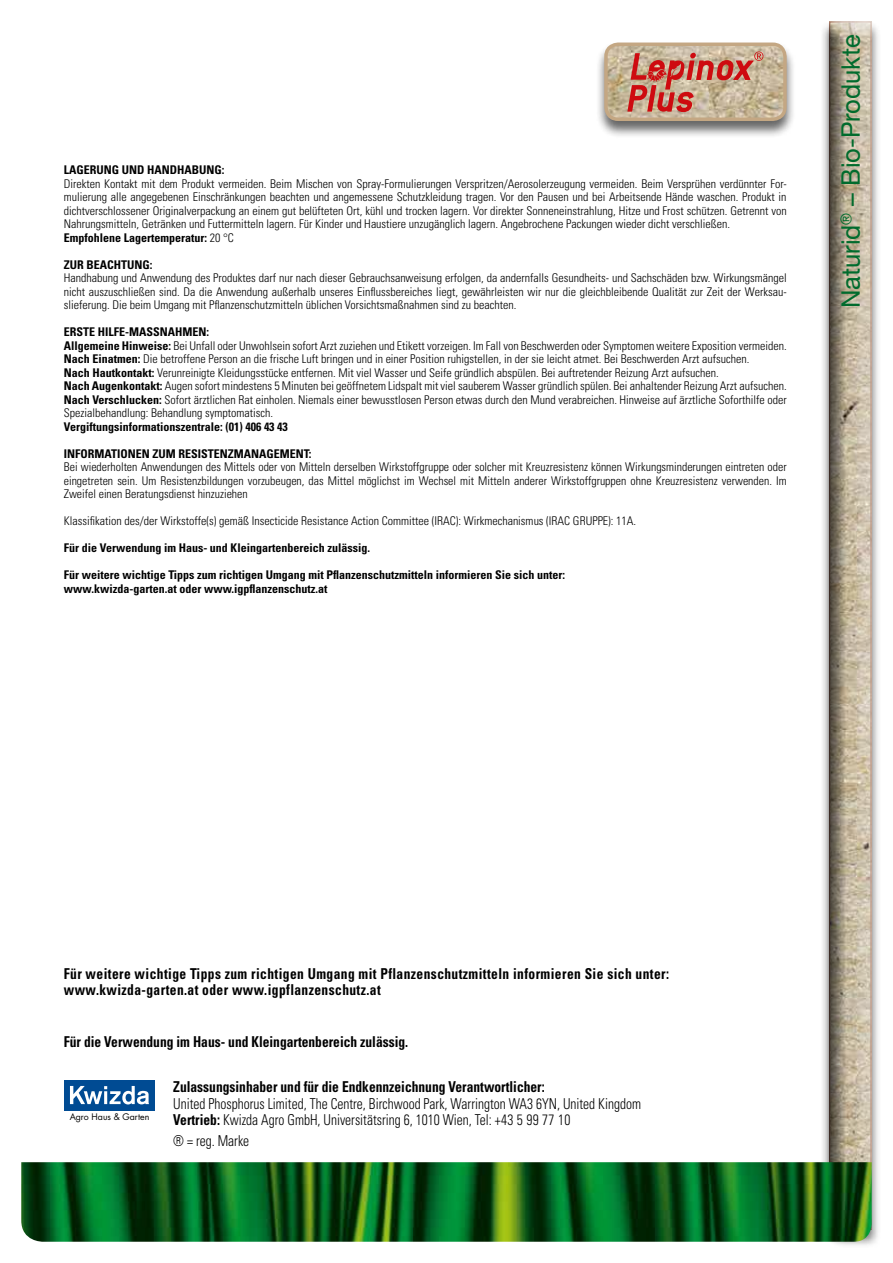
<style>
.page{position:relative;width:893px;height:1263px;background:#fff}
.page>*{position:absolute;margin:0;border:0;box-sizing:border-box;transform-origin:0 0}
.t1{font:25.5px "Helvetica Neue";color:#006b2d}
.t2{font:300 condensed 15px/16.5px "Univers";color:#000;scale:.9 1}
.t3{font:700 condensed 15px/16.5px "Univers";letter-spacing:.03em;color:#000;scale:.9 1}
.t4{font:700 condensed 15px "Univers";color:#000;scale:.9 1}
.t5{font:300 condensed 12px/13.5px "Univers";color:#000}
.t6{font:700 condensed 12px/13.5px "Univers";color:#000}
.t7{font:8.85px "Futura";color:#000}
.s1{font-weight:700}
</style>
<div class="page">
<div style="left:820px;top:21px;width:61px;height:1227px;background:#000;opacity:.6"></div>
<div style="left:828px;top:22px;width:46px;height:1209px;background:#000;opacity:.75"></div>
<img style="left:21px;top:1162px;width:851px;height:80px">
<div style="left:64px;top:1080px;width:91px;height:30px;background:#004b93"></div>
<svg style="left:70px;top:1086px;width:79px;height:18px"></svg>
<div style="left:595px;top:42px;width:201px;height:97px;background:#000;opacity:.6"></div>
<img style="left:606px;top:44px;width:179px;height:75px">
<div style="left:604px;top:43px;width:183px;height:78px;border:3px solid #c4a783;border-radius:12px"></div>
<svg style="left:627px;top:52px;width:136px;height:60px;background:#c88975"></svg>
<p class="t6" style="left:64px;top:163px;width:162px">LAGERUNG UND HANDHABUNG:</p>
<p class="t5" style="left:64px;top:177px;width:724px">Direkten Kontakt mit dem Produkt vermeiden. Beim Mischen von Spray-Formulierungen Verspritzen/Aerosolerzeugung vermeiden. Beim Versprühen verdünnter For&shy;mulierung alle angegebenen Einschränkungen beachten und angemessene Schutzkleidung tragen. Vor den Pausen und bei Arbeitsende Hände waschen. Produkt in dichtverschlossener Originalverpackung an einem gut belüfteten Ort, kühl und trocken lagern. Vor direkter Sonneneinstrahlung, Hitze und Frost schützen. Getrennt von Nahrungsmitteln, Getränken und Futtermitteln lagern. Für Kinder und Haustiere unzugänglich lagern. Angebrochene Packungen wieder dicht verschließen.<br><span class="s1">Empfohlene Lagertemperatur:</span> 20 °C</p>
<p class="t6" style="left:64px;top:257px;width:90px">ZUR BEACHTUNG:</p>
<p class="t5" style="left:64px;top:271px;width:724px;text-align:justify">Handhabung und Anwendung des Produktes darf nur nach dieser Gebrauchsanweisung erfolgen, da andernfalls Gesundheits- und Sachschäden bzw. Wirkungsmängel nicht auszuschließen sind. Da die Anwendung außerhalb unseres Einflussbereiches liegt, gewährleisten wir nur die gleichbleibende Qualität zur Zeit der Werksau&shy;slieferung. Die beim Umgang mit Pflanzenschutzmitteln üblichen Vorsichtsmaßnahmen sind zu beachten.</p>
<p class="t5" style="left:64px;top:325px;width:724px"><span class="s1">ERSTE HILFE-MASSNAHMEN:<br>Allgemeine Hinweise:</span> Bei Unfall oder Unwohlsein sofort Arzt zuziehen und Etikett vorzeigen. Im Fall von Beschwerden oder Symptomen weitere Exposition vermeiden.<br><span class="s1">Nach Einatmen:</span> Die betroffene Person an die frische Luft bringen und in einer Position ruhigstellen, in der sie leicht atmet. Bei Beschwerden Arzt aufsuchen.<br><span class="s1">Nach Hautkontakt:</span> Verunreinigte Kleidungsstücke entfernen. Mit viel Wasser und Seife gründlich abspülen. Bei auftretender Reizung Arzt aufsuchen.<br><span class="s1">Nach Augenkontakt:</span> Augen sofort mindestens 5 Minuten bei geöffnetem Lidspalt mit viel sauberem Wasser gründlich spülen. Bei anhaltender Reizung Arzt aufsuchen.<br><span class="s1">Nach Verschlucken:</span> Sofort ärztlichen Rat einholen. Niemals einer bewusstlosen Person etwas durch den Mund verabreichen. Hinweise auf ärztliche Soforthilfe oder Spezialbehandlung: Behandlung symptomatisch.</p>
<p class="t6" style="left:64px;top:419px;width:226px">Vergiftungsinformationszentrale: (01) 406 43 43</p>
<p class="t6" style="left:64px;top:446px;width:249px">INFORMATIONEN ZUM RESISTENZMANAGEMENT:</p>
<p class="t5" style="left:64px;top:460px;width:724px;text-align:justify">Bei wiederholten Anwendungen des Mittels oder von Mitteln derselben Wirkstoffgruppe oder solcher mit Kreuzresistenz können Wirkungsminderungen eintreten oder eingetreten sein. Um Resistenzbildungen vorzubeugen, das Mittel möglichst im Wechsel mit Mitteln anderer Wirkstoffgruppen ohne Kreuzresistenz verwenden. Im Zweifel einen Beratungsdienst hinzuziehen</p>
<p class="t5" style="left:64px;top:514px;width:574px">Klassifikation des/der Wirkstoffe(s) gemäß Insecticide Resistance Action Committee (IRAC): Wirkmechanismus (IRAC GRUPPE): 11A.</p>
<p class="t6" style="left:64px;top:541px;width:308px">Für die Verwendung im Haus- und Kleingartenbereich zulässig.</p>
<p class="t6" style="left:64px;top:568px;width:503px">Für weitere wichtige Tipps zum richtigen Umgang mit Pflanzenschutzmitteln informieren Sie sich unter: www.kwizda-garten.at oder www.igpflanzenschutz.at</p>
<h1 class="t1" style="left:836px;top:308px;width:275px;rotate:-90deg">Naturid<sup>®</sup> – Bio-Produkte</h1>
<p class="t3" style="left:64px;top:965px;width:674px">Für weitere wichtige Tipps zum richtigen Umgang mit Pflanzenschutzmitteln informieren Sie sich unter: www.kwizda-garten.at oder www.igpflanzenschutz.at</p>
<p class="t4" style="left:64px;top:1033px;width:384px">Für die Verwendung im Haus- und Kleingartenbereich zulässig.</p>
<p class="t7" style="left:70px;top:1111px;width:81px">Agro Haus &amp; Garten</p>
<p class="t4" style="left:173px;top:1077px;width:414px">Zulassungsinhaber und für die Endkennzeichnung Verantwortlicher:</p>
<p class="t2" style="left:173px;top:1095px;width:521px">United Phosphorus Limited, The Centre, Birchwood Park, Warrington WA3 6YN, United Kingdom<br><span class="s1">Vertrieb:</span> Kwizda Agro GmbH, Universitätsring 6, 1010 Wien, Tel: +43 5 99 77 10</p>
<p class="t2" style="left:173px;top:1132px;width:86px">® = reg. Marke</p>
</div>
